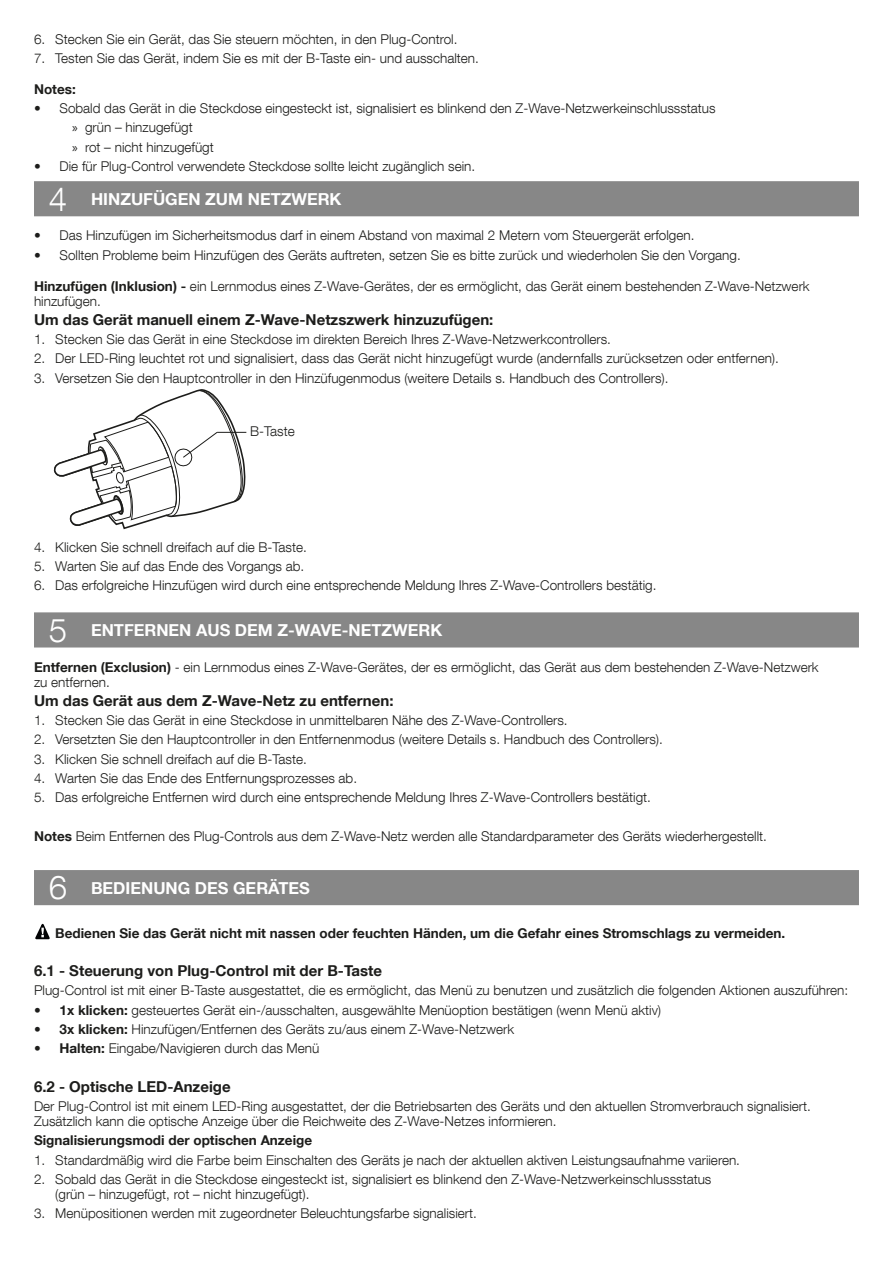
<style>
.page{position:relative;width:893px;height:1263px;background:#fff}
.page>*{position:absolute;margin:0;border:0;box-sizing:border-box;transform-origin:0 0}
.t1{font:300 33px "Helvetica Neue LT Com";color:#fff}
.titolo{font:700 16.5px "Helvetica Neue LT Com";color:#fff}
.Subchapter{font:700 15px "Helvetica Neue LT Com";color:#1d1d1b}
.t2{font:300 13.5px/15px "Helvetica Neue LT Com";color:#1d1d1b}
.t3{font:700 13.5px "Helvetica Neue LT Com";color:#1d1d1b}
.t4{font:11.85px "Arial";color:#1d1d1b}
.s1{font-family:"Myriad Pro";font-weight:400}
.s2{font-weight:700}
</style>
<div class="page">
<div style="left:34px;top:181px;width:825px;height:35px;background:#878787"></div>
<div style="left:34px;top:612px;width:825px;height:35px;background:#878787"></div>
<div style="left:34px;top:870px;width:825px;height:35px;background:#878787"></div>
<svg style="left:35px;top:923px;width:15px;height:17px"></svg>
<svg style="left:54px;top:389px;width:193px;height:140px"></svg>
<p class="t2" style="left:34px;top:31px;width:425px">6. Stecken Sie ein Gerät, das Sie steuern möchten, in den Plug-Control.</p>
<p class="t2" style="left:34px;top:50px;width:446px">7. Testen Sie das Gerät, indem Sie es mit der B-Taste ein- und ausschalten.</p>
<p class="t3" style="left:34px;top:81px;width:43px">Notes:</p>
<p class="t2" style="left:34px;top:101px;width:683px">• Sobald das Gerät in die Steckdose eingesteckt ist, signalisiert es blinkend den Z-Wave-Netzwerkeinschlussstatus</p>
<p class="t2" style="left:72px;top:120px;width:122px"><span class="s1">»</span> grün – hinzugefügt</p>
<p class="t2" style="left:72px;top:139px;width:143px"><span class="s1">»</span> rot – nicht hinzugefügt</p>
<p class="t2" style="left:34px;top:158px;width:443px">• Die für Plug-Control verwendete Steckdose sollte leicht zugänglich sein.</p>
<p class="t1" style="left:49px;top:179px;width:20px">4</p>
<p class="titolo" style="left:91px;top:188px;width:252px">HINZUFÜGEN ZUM NETZWERK</p>
<p class="t2" style="left:34px;top:228px;width:662px">• Das Hinzufügen im Sicherheitsmodus darf in einem Abstand von maximal 2 Metern vom Steuergerät erfolgen.</p>
<p class="t2" style="left:34px;top:247px;width:708px">• Sollten Probleme beim Hinzufügen des Geräts auftreten, setzen Sie es bitte zurück und wiederholen Sie den Vorgang.</p>
<p class="t2" style="left:34px;top:278px;width:777px"><span class="s2">Hinzufügen (Inklusion) -</span> ein Lernmodus eines Z-Wave-Gerätes, der es ermöglicht, das Gerät einem bestehenden Z-Wave-Netzwerk hinzufügen.</p>
<p class="Subchapter" style="left:34px;top:310px;width:461px">Um das Gerät manuell einem Z-Wave-Netzszwerk hinzuzufügen:</p>
<p class="t2" style="left:34px;top:331px;width:578px">1. Stecken Sie das Gerät in eine Steckdose im direkten Bereich Ihres Z-Wave-Netzwerkcontrollers.</p>
<p class="t2" style="left:34px;top:351px;width:746px">2. Der LED-Ring leuchtet rot und signalisiert, dass das Gerät nicht hinzugefügt wurde (andernfalls zurücksetzen oder entfernen).</p>
<p class="t2" style="left:34px;top:370px;width:636px">3. Versetzen Sie den Hauptcontroller in den Hinzüfugenmodus (weitere Details s. Handbuch des Controllers).</p>
<p class="t2" style="left:250px;top:423px;width:46px">B-Taste</p>
<p class="t4" style="left:249px;top:424px;width:46px">B-button</p>
<p class="t2" style="left:34px;top:539px;width:274px">4. Klicken Sie schnell dreifach auf die B-Taste.</p>
<p class="t2" style="left:34px;top:558px;width:272px">5. Warten Sie auf das Ende des Vorgangs ab.</p>
<p class="t2" style="left:34px;top:578px;width:624px">6. Das erfolgreiche Hinzufügen wird durch eine entsprechende Meldung Ihres Z-Wave-Controllers bestätig.</p>
<p class="t1" style="left:49px;top:610px;width:20px">5</p>
<p class="titolo" style="left:91px;top:619px;width:353px">ENTFERNEN AUS DEM Z-WAVE-NETZWERK</p>
<p class="t2" style="left:34px;top:659px;width:786px"><span class="s2">Entfernen (Exclusion)</span> - ein Lernmodus eines Z-Wave-Gerätes, der es ermöglicht, das Gerät aus dem bestehenden Z-Wave-Netzwerk zu entfernen.</p>
<p class="Subchapter" style="left:34px;top:691px;width:361px">Um das Gerät aus dem Z-Wave-Netz zu entfernen:</p>
<p class="t2" style="left:34px;top:712px;width:535px">1. Stecken Sie das Gerät in eine Steckdose in unmittelbaren Nähe des Z-Wave-Controllers.</p>
<p class="t2" style="left:34px;top:732px;width:630px">2. Versetzten Sie den Hauptcontroller in den Entfernenmodus (weitere Details s. Handbuch des Controllers).</p>
<p class="t2" style="left:34px;top:751px;width:274px">3. Klicken Sie schnell dreifach auf die B-Taste.</p>
<p class="t2" style="left:34px;top:770px;width:325px">4. Warten Sie das Ende des Entfernungsprozesses ab.</p>
<p class="t2" style="left:34px;top:789px;width:618px">5. Das erfolgreiche Entfernen wird durch eine entsprechende Meldung Ihres Z-Wave-Controllers bestätigt.</p>
<p class="t2" style="left:34px;top:828px;width:734px"><span class="s2">Notes</span> Beim Entfernen des Plug-Controls aus dem Z-Wave-Netz werden alle Standardparameter des Geräts wiederhergestellt.</p>
<p class="t1" style="left:49px;top:867px;width:20px">6</p>
<p class="titolo" style="left:91px;top:877px;width:220px">BEDIENUNG DES GERÄTES</p>
<p class="t3" style="left:55px;top:924px;width:731px">Bedienen Sie das Gerät nicht mit nassen oder feuchten Händen, um die Gefahr eines Stromschlags zu vermeiden.</p>
<p class="Subchapter" style="left:34px;top:961px;width:350px">6.1 - Steuerung von Plug-Control mit der B-Taste</p>
<p class="t2" style="left:34px;top:983px;width:816px">Plug-Control ist mit einer B-Taste ausgestattet, die es ermöglicht, das Menü zu benutzen und zusätzlich die folgenden Aktionen auszuführen:</p>
<p class="t2" style="left:34px;top:1002px;width:629px">• <span class="s2">1x klicken:</span> gesteuertes Gerät ein-/ausschalten, ausgewählte Menüoption bestätigen (wenn Menü aktiv)</p>
<p class="t2" style="left:34px;top:1021px;width:482px">• <span class="s2">3x klicken:</span> Hinzufügen/Entfernen des Geräts zu/aus einem Z-Wave-Netzwerk</p>
<p class="t2" style="left:34px;top:1041px;width:287px">• <span class="s2">Halten:</span> Eingabe/Navigieren durch das Menü</p>
<p class="Subchapter" style="left:34px;top:1077px;width:198px">6.2 - Optische LED-Anzeige</p>
<p class="t2" style="left:34px;top:1098px;width:778px">Der Plug-Control ist mit einem LED-Ring ausgestattet, der die Betriebsarten des Geräts und den aktuellen Stromverbrauch signalisiert.<br>Zusätzlich kann die optische Anzeige über die Reichweite des Z-Wave-Netzes informieren.</p>
<p class="t3" style="left:34px;top:1132px;width:280px">Signalisierungsmodi der optischen Anzeige</p>
<p class="t2" style="left:34px;top:1152px;width:707px">1. Standardmäßig wird die Farbe beim Einschalten des Geräts je nach der aktuellen aktiven Leistungsaufnahme variieren.</p>
<p class="t2" style="left:55px;top:1171px;width:658px;text-indent:-21px">2. Sobald das Gerät in die Steckdose eingesteckt ist, signalisiert es blinkend den Z-Wave-Netzwerkeinschlussstatus (grün – hinzugefügt, rot – nicht hinzugefügt).</p>
<p class="t2" style="left:34px;top:1205px;width:444px">3. Menüpositionen werden mit zugeordneter Beleuchtungsfarbe signalisiert.</p>
</div>
